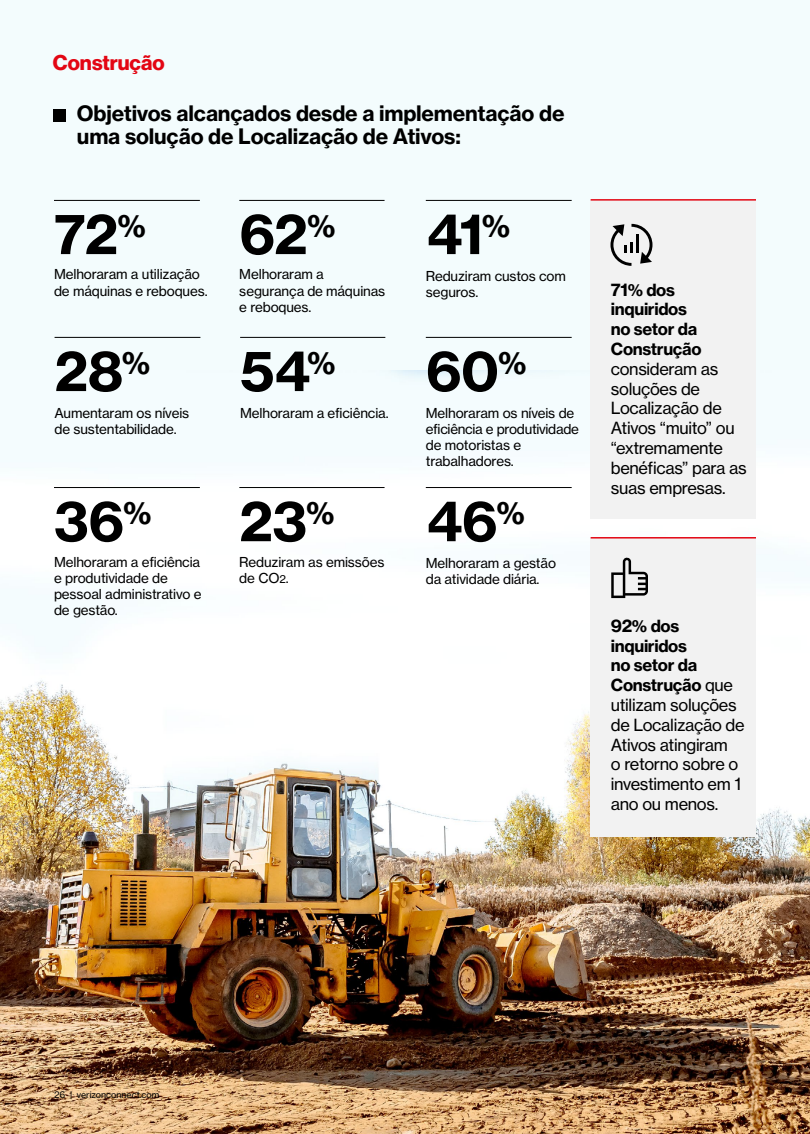
<style>
.page{position:relative;width:810px;height:1134px;background:#f3fcfd}
.page>*{position:absolute;margin:0;border:0;box-sizing:border-box;transform-origin:0 0}
.t1{font:700 52.5px "Verizon NHGTX";letter-spacing:-.01em;color:#000}
.t2{font:700 21px/22.5px "Verizon NHGTX";letter-spacing:-.01em;color:#000}
.t3{font:700 21px "Verizon NH Ge DS";color:#e30613}
.t4{font:16.5px/19.8px "Verizon NHGTX";letter-spacing:-.02em;color:#000}
.t5{font:700 16.5px/19.8px "Verizon NHGTX";letter-spacing:-.02em;color:#000}
.t6{font:13.5px/16.2px "Verizon NHGTX";letter-spacing:-.01em;color:#000}
.t7{font:8.85px "Verizon NHGTX";color:#000}
.s1{font-size:10.5px}
.s2{font-weight:700}
</style>
<div class="page">
<img style="left:0;top:370px;width:810px;height:764px">
<hr style="left:54px;top:200px;width:146px;height:1px;background:#000">
<hr style="left:55px;top:337px;width:145px;height:1px;background:#000">
<hr style="left:239px;top:200px;width:146px;height:1px;background:#000">
<hr style="left:426px;top:200px;width:146px;height:1px;background:#000">
<hr style="left:240px;top:337px;width:145px;height:1px;background:#000">
<hr style="left:426px;top:337px;width:146px;height:1px;background:#000">
<hr style="left:54px;top:487px;width:146px;height:1px;background:#000">
<hr style="left:239px;top:487px;width:146px;height:1px;background:#000">
<hr style="left:426px;top:487px;width:146px;height:1px;background:#000">
<div style="left:54px;top:110px;width:12px;height:12px;background:#000"></div>
<div style="left:591px;top:539px;width:165px;height:298px;background:#f2f2f2"></div>
<div style="left:591px;top:200px;width:165px;height:318px;background:#f2f2f2"></div>
<hr style="left:591px;top:199px;width:165px;height:2px;background:#e30613">
<svg style="left:610px;top:224px;width:42px;height:42px"></svg>
<hr style="left:636px;top:234px;width:3px;height:19px;background:#000">
<hr style="left:591px;top:537px;width:165px;height:2px;background:#e30613">
<svg style="left:611px;top:557px;width:37px;height:41px"></svg>
<h2 class="t3" style="left:53px;top:50px;width:113px">Construção</h2>
<h2 class="t2" style="left:77px;top:102px;width:489px">Objetivos alcançados desde a implementação de uma solução de Localização de Ativos:</h2>
<h1 class="t1" style="left:54px;top:202px;width:94px">72<sup>%</sup></h1>
<p class="t6" style="left:54px;top:266px;width:155px">Melhoraram a utilização de máquinas e reboques.</p>
<h1 class="t1" style="left:55px;top:339px;width:97px">28<sup>%</sup></h1>
<p class="t6" style="left:55px;top:404px;width:136px">Aumentaram os níveis de sustentabilidade.</p>
<h1 class="t1" style="left:54px;top:489px;width:99px">36<sup>%</sup></h1>
<p class="t6" style="left:54px;top:553px;width:149px">Melhoraram a eficiência e produtividade de pessoal administrativo e de gestão.</p>
<h1 class="t1" style="left:239px;top:202px;width:98px">62<sup>%</sup></h1>
<p class="t6" style="left:239px;top:266px;width:147px">Melhoraram a segurança de máquinas e reboques.</p>
<h1 class="t1" style="left:240px;top:339px;width:97px">54<sup>%</sup></h1>
<p class="t6" style="left:240px;top:404px;width:150px">Melhoraram a eficiência.</p>
<h1 class="t1" style="left:239px;top:489px;width:97px">23<sup>%</sup></h1>
<p class="t6" style="left:239px;top:553px;width:147px">Reduziram as emissões de CO<span class="s1">2</span>.</p>
<h1 class="t1" style="left:426px;top:202px;width:86px">41<sup>%</sup></h1>
<p class="t6" style="left:426px;top:268px;width:142px">Reduziram custos com seguros.</p>
<h1 class="t1" style="left:426px;top:339px;width:102px">60<sup>%</sup></h1>
<p class="t6" style="left:426px;top:405px;width:155px">Melhoraram os níveis de eficiência e produtividade de motoristas e trabalhadores.</p>
<h1 class="t1" style="left:426px;top:489px;width:101px">46<sup>%</sup></h1>
<p class="t6" style="left:426px;top:555px;width:132px">Melhoraram a gestão da atividade diária.</p>
<p class="t5" style="left:611px;top:279px;width:92px">71% dos inquiridos no setor da<br>Construção</p>
<p class="t4" style="left:611px;top:359px;width:137px">consideram as soluções de<br>Localização de<br>Ativos “muito” ou “extremamente benéficas” para as suas empresas.</p>
<p class="t4" style="left:611px;top:616px;width:135px"><span class="s2">92% dos inquiridos<br>no setor da<br>Construção</span> que utilizam soluções de Localização de<br>Ativos atingiram<br>o retorno sobre o investimento em 1 ano ou menos.</p>
<p class="t7" style="left:54px;top:1089px;width:107px">26 | verizonconnect.com</p>
</div>
